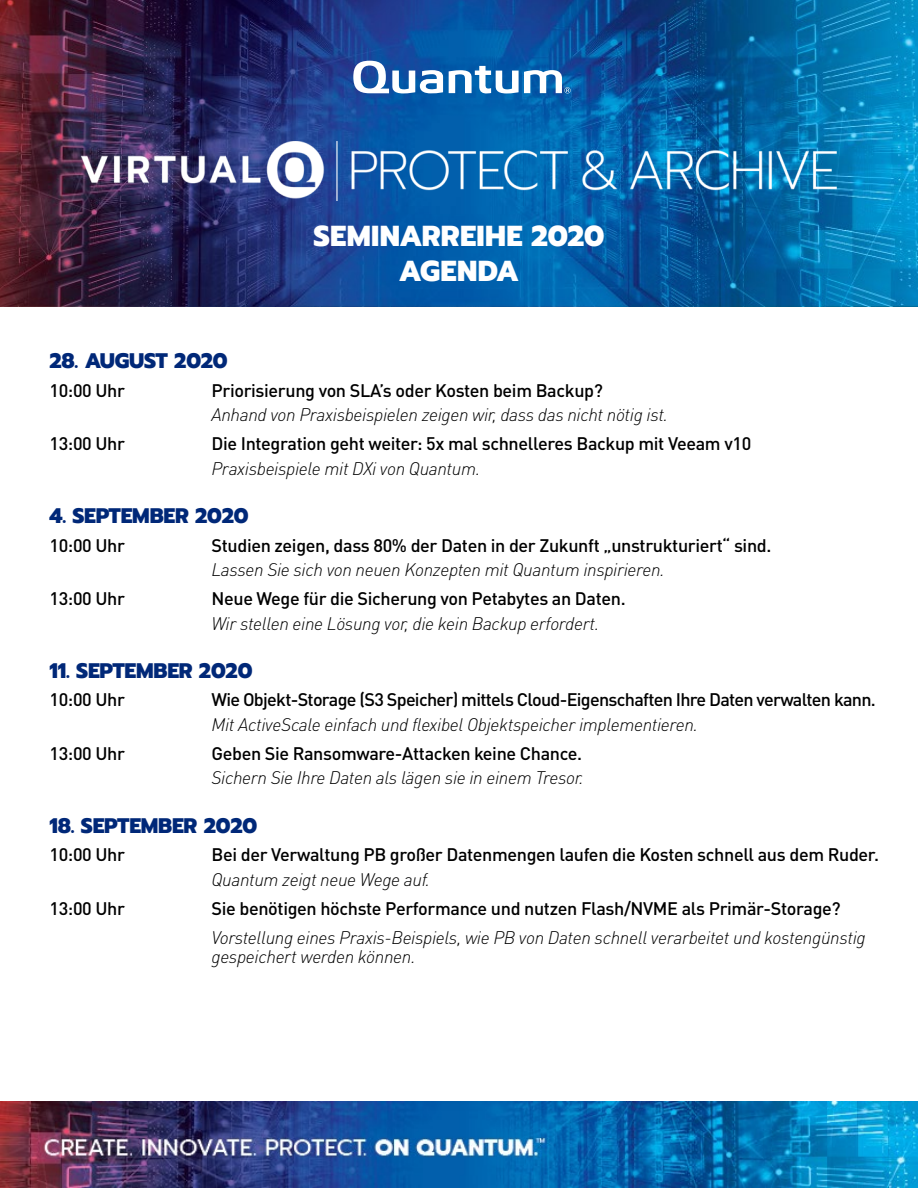
<style>
.page{position:relative;width:918px;height:1188px;background:#fff}
.page>*{position:absolute;margin:0;border:0;box-sizing:border-box;transform-origin:0 0}
.t1{font:800 28.8px "Prompt";letter-spacing:.005em;color:#fff}
.t2{font:800 21px "Prompt";letter-spacing:-.01em;color:#002878}
.t3{font:500 18px "DIN Pro";letter-spacing:-.02em;color:#000}
.t4{font:italic 300 18px/19.5px "DIN Pro";letter-spacing:-.02em;color:#000}
.t5{font:500 18px "DIN Pro";letter-spacing:-.04em;color:#000}
</style>
<div class="page">
<img style="left:0;top:0;width:918px;height:306px">
<svg style="left:353px;top:61px;width:90px;height:32px"></svg>
<svg style="left:449px;top:66px;width:122px;height:27px"></svg>
<img style="left:81px;top:141px;width:756px;height:60px">
<img style="left:0;top:1102px;width:918px;height:86px">
<p class="t1" style="left:314px;top:215px;width:292px">SEMINARREIHE 2020</p>
<p class="t1" style="left:399px;top:249px;width:122px">AGENDA</p>
<p class="t2" style="left:50px;top:345px;width:180px">28. AUGUST 2020</p>
<p class="t3" style="left:50px;top:376px;width:77px">10:00 Uhr</p>
<p class="t3" style="left:212px;top:376px;width:393px">Priorisierung von SLA’s oder Kosten beim Backup?</p>
<p class="t4" style="left:212px;top:404px;width:458px">Anhand von Praxisbeispielen zeigen wir, dass das nicht nötig ist.</p>
<p class="t3" style="left:50px;top:429px;width:77px">13:00 Uhr</p>
<p class="t3" style="left:212px;top:429px;width:541px">Die Integration geht weiter: 5x mal schnelleres Backup mit Veeam v10</p>
<p class="t4" style="left:212px;top:457px;width:270px">Praxisbeispiele mit DXi von Quantum.</p>
<p class="t2" style="left:50px;top:500px;width:201px">4. SEPTEMBER 2020</p>
<p class="t3" style="left:50px;top:530px;width:77px">10:00 Uhr</p>
<p class="t3" style="left:212px;top:530px;width:562px">Studien zeigen, dass 80% der Daten in der Zukunft „unstrukturiert“ sind.</p>
<p class="t4" style="left:212px;top:559px;width:455px">Lassen Sie sich von neuen Konzepten mit Quantum inspirieren.</p>
<p class="t3" style="left:50px;top:584px;width:77px">13:00 Uhr</p>
<p class="t3" style="left:212px;top:584px;width:416px">Neue Wege für die Sicherung von Petabytes an Daten.</p>
<p class="t4" style="left:212px;top:612px;width:389px">Wir stellen eine Lösung vor, die kein Backup erfordert.</p>
<p class="t2" style="left:50px;top:655px;width:204px">11. SEPTEMBER 2020</p>
<p class="t3" style="left:50px;top:685px;width:77px">10:00 Uhr</p>
<p class="t5" style="left:212px;top:685px;width:666px">Wie Objekt-Storage (S3 Speicher) mittels Cloud-Eigenschaften Ihre Daten verwalten kann.</p>
<p class="t4" style="left:212px;top:713px;width:488px">Mit ActiveScale einfach und flexibel Objektspeicher implementieren.</p>
<p class="t3" style="left:50px;top:739px;width:77px">13:00 Uhr</p>
<p class="t3" style="left:212px;top:739px;width:372px">Geben Sie Ransomware-Attacken keine Chance.</p>
<p class="t4" style="left:212px;top:767px;width:374px">Sichern Sie Ihre Daten als lägen sie in einem Tresor.</p>
<p class="t2" style="left:50px;top:810px;width:209px">18. SEPTEMBER 2020</p>
<p class="t3" style="left:50px;top:840px;width:77px">10:00 Uhr</p>
<p class="t3" style="left:212px;top:840px;width:669px">Bei der Verwaltung PB großer Datenmengen laufen die Kosten schnell aus dem Ruder.</p>
<p class="t4" style="left:212px;top:868px;width:220px">Quantum zeigt neue Wege auf.</p>
<p class="t3" style="left:50px;top:894px;width:77px">13:00 Uhr</p>
<p class="t3" style="left:212px;top:894px;width:631px">Sie benötigen höchste Performance und nutzen Flash/NVME als Primär-Storage?</p>
<p class="t4" style="left:212px;top:926px;width:656px">Vorstellung eines Praxis-Beispiels, wie PB von Daten schnell verarbeitet und kostengünstig gespeichert werden können.</p>
</div>
